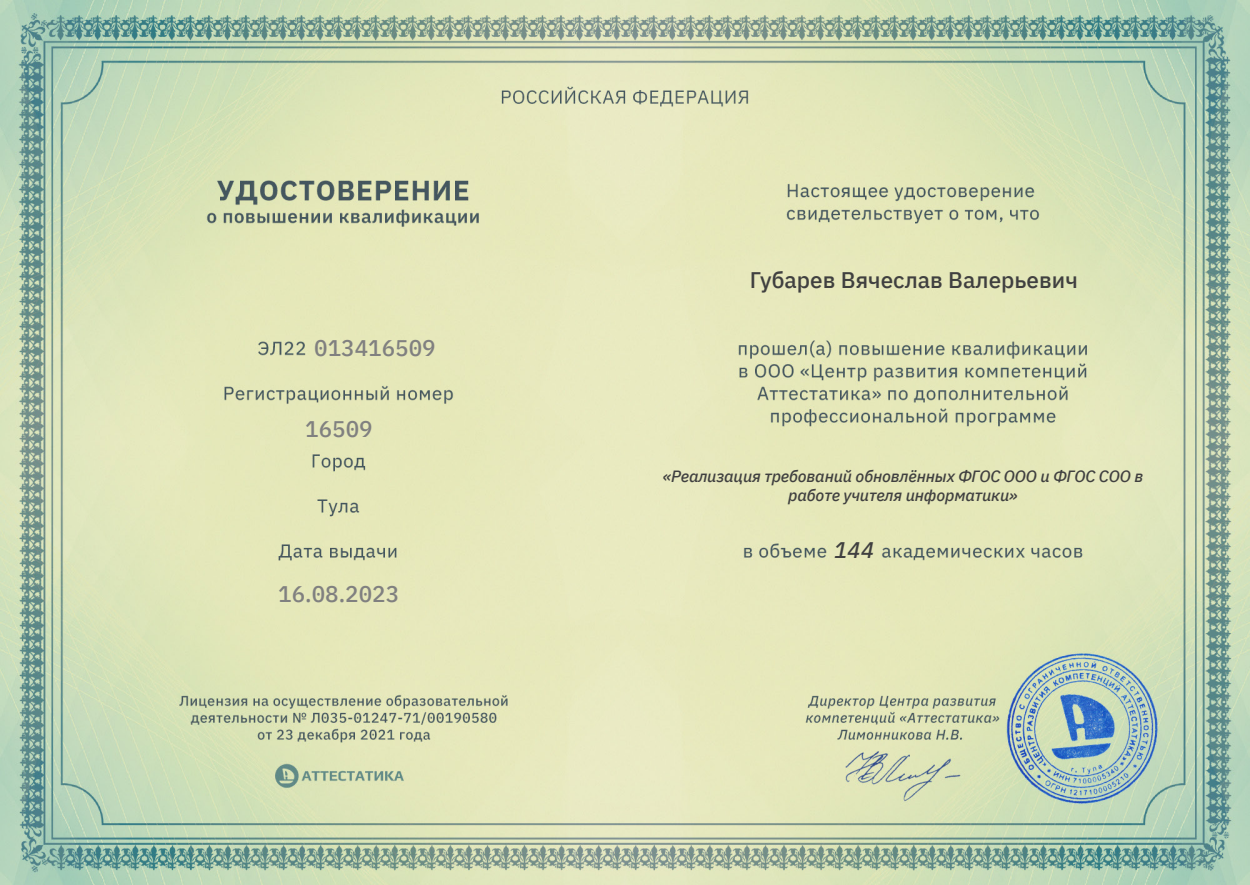
<style>
.page{position:relative;width:1250px;height:885px;background:#fff}
.page>*{position:absolute;margin:0;border:0;box-sizing:border-box;transform-origin:0 0}
.t1{font:600 22.5px "Aneliza";color:#404040}
.t2{font:600 22.5px "Aneliza";color:#808080}
.t3{font:italic 600 22.5px "Aneliza";color:#404040}
.t4{font:italic 600 16.25px/19.5px "Aneliza";letter-spacing:-.01em;color:#404040;text-align:center}
</style>
<div class="page">
<img style="left:0;top:0;width:1250px;height:884px">
<h1 class="t2" style="left:314px;top:330px;width:123px">013416509</h1>
<h1 class="t2" style="left:305px;top:411px;width:69px">16509</h1>
<h1 class="t2" style="left:278px;top:576px;width:123px">16.08.2023</h1>
<h1 class="t1" style="left:750px;top:263px;width:330px">Губарев Вячеслав Валерьевич</h1>
<p class="t4" style="left:663px;top:464px;width:482px">«Реализация требований обновлённых ФГОС ООО и ФГОС СОО в работе учителя информатики»</p>
<h1 class="t3" style="left:834px;top:532px;width:42px">144</h1>
</div>
